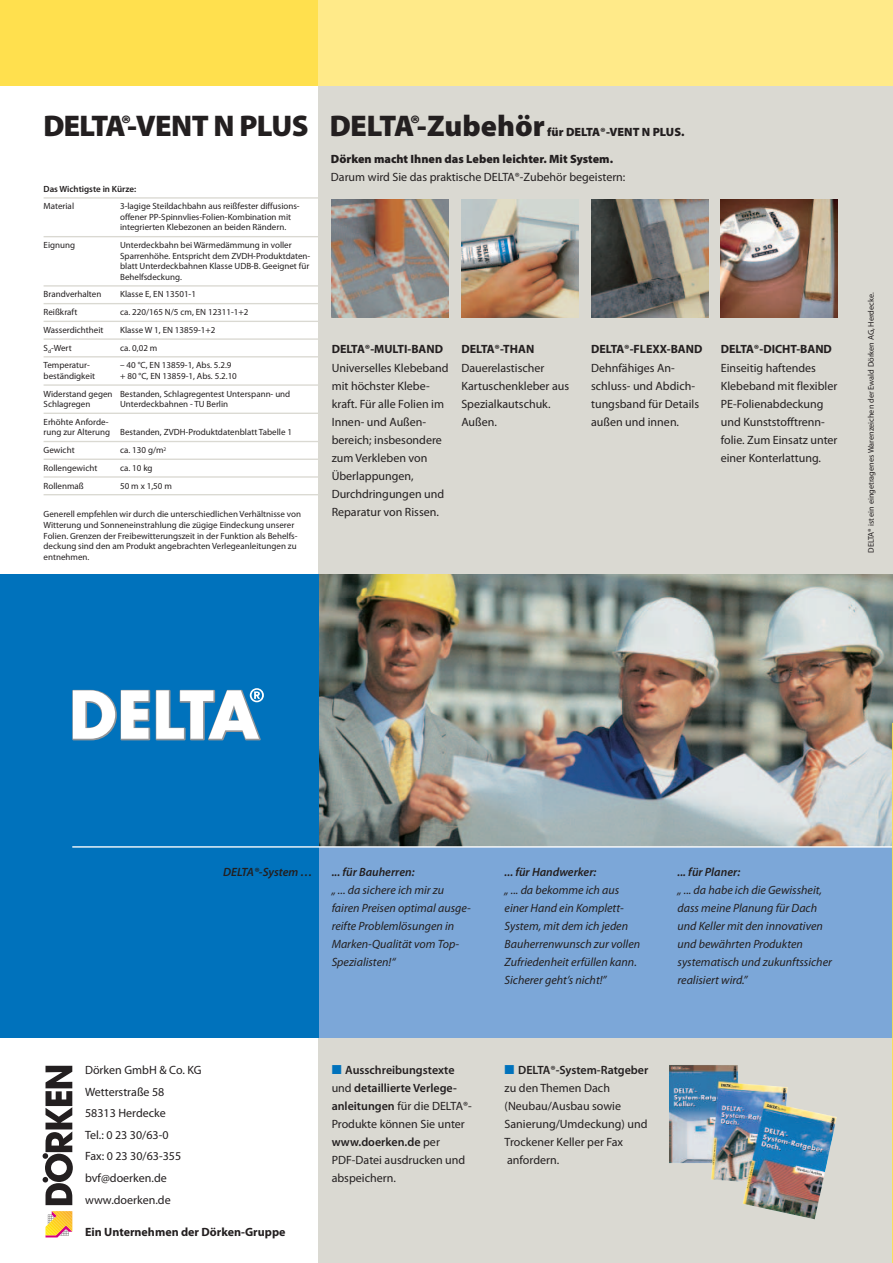
<style>
.page{position:relative;width:893px;height:1263px;background:#fff}
.page>*{position:absolute;margin:0;border:0;box-sizing:border-box;transform-origin:0 0}
.t1{font:900 30px "Delta Myriad Pro";letter-spacing:-.045em;color:#231f20}
.t2{font:12px/18px "Myriad Pro Doerken";color:#231f20}
.t3{font:italic 12px/18px "Myriad Pro Doerken";color:#231f20}
.t4{font:700 12px "Myriad Pro Doerken";color:#231f20}
.t5{font:900 12px "Myriad Pro Doerken";color:#231f20}
.t6{font:italic 600 12px "Myriad Pro Doerken";color:#231f20}
.t7{font:9px/10.5px "Myriad Pro Doerken";color:#231f20}
.t8{font:600 9px "Myriad Pro Doerken";color:#231f20}
.t9{font:8.25px "Myriad Pro Doerken";color:#231f20}
.s1{font-family:"Myriad Pro Doerken"}
.s2{font-weight:600;color:#0072bc}
.s3{font-weight:600}
</style>
<div class="page">
<div style="left:319px;top:0;width:574px;height:1263px;background:#dad9d2"></div>
<div style="left:319px;top:574px;width:574px;height:464px;background:#7ca7d8"></div>
<img style="left:319px;top:574px;width:574px;height:272px">
<div style="left:0;top:574px;width:319px;height:464px;background:#0072bc"></div>
<div style="left:0;top:0;width:319px;height:85px;background:#ffe04e"></div>
<div style="left:319px;top:0;width:574px;height:85px;background:#ffea89"></div>
<hr style="left:72px;top:846px;width:821px;height:1px;background:#fff">
<img style="left:669px;top:1065px;width:168px;height:135px">
<hr style="left:44px;top:197px;width:275px;height:2px;background:#dad9d2">
<hr style="left:44px;top:236px;width:275px;height:1px;background:#dad9d2">
<hr style="left:44px;top:285px;width:275px;height:2px;background:#dad9d2">
<hr style="left:44px;top:303px;width:275px;height:1px;background:#dad9d2">
<hr style="left:44px;top:321px;width:275px;height:1px;background:#dad9d2">
<hr style="left:44px;top:338px;width:275px;height:2px;background:#dad9d2">
<hr style="left:44px;top:356px;width:275px;height:1px;background:#dad9d2">
<hr style="left:44px;top:384px;width:275px;height:2px;background:#dad9d2">
<hr style="left:44px;top:413px;width:275px;height:1px;background:#dad9d2">
<hr style="left:44px;top:441px;width:275px;height:1px;background:#dad9d2">
<hr style="left:44px;top:459px;width:275px;height:1px;background:#dad9d2">
<hr style="left:44px;top:476px;width:275px;height:2px;background:#dad9d2">
<hr style="left:44px;top:494px;width:275px;height:1px;background:#dad9d2">
<svg style="left:72px;top:690px;width:78px;height:50px"></svg>
<svg style="left:156px;top:688px;width:108px;height:52px"></svg>
<svg style="left:43px;top:1066px;width:30px;height:139px"></svg>
<svg style="left:46px;top:1211px;width:26px;height:26px"></svg>
<img style="left:332px;top:200px;width:117px;height:118px">
<img style="left:461px;top:200px;width:117px;height:118px">
<img style="left:591px;top:200px;width:117px;height:118px">
<img style="left:721px;top:200px;width:117px;height:118px">
<h1 class="t1" style="left:44px;top:114px;width:503px">DELTA®-V<span class="s1">ENT N PLUS</span> DELTA®-Z<span class="s1">ubehör</span></h1>
<h2 class="t5" style="left:547px;top:127px;width:139px">für DELTA®-VENT N PLUS.</h2>
<p class="t8" style="left:44px;top:185px;width:94px">Das Wichtigste in Kürze:</p>
<p class="t7" style="left:44px;top:202px;width:32px">Material</p>
<p class="t7" style="left:120px;top:202px;width:181px">3-lagige Steildachbahn aus reißfester diffusions&shy;offener PP-Spinnvlies-Folien-Kombination mit integrierten Klebezonen an beiden Rändern.</p>
<p class="t7" style="left:44px;top:240px;width:33px">Eignung</p>
<p class="t7" style="left:120px;top:240px;width:192px">Unterdeckbahn bei Wärmedämmung in voller Sparrenhöhe. Entspricht dem ZVDH-Produktdaten&shy;blatt Unterdeckbahnen Klasse UDB-B. Geeignet für Behelfsdeckung.</p>
<p class="t7" style="left:44px;top:290px;width:59px">Brandverhalten</p>
<p class="t7" style="left:120px;top:290px;width:77px">Klasse E, EN 13501-1</p>
<p class="t7" style="left:44px;top:307px;width:35px">Reißkraft</p>
<p class="t7" style="left:120px;top:307px;width:130px">ca. 220/165 N/5 cm, EN 12311-1+2</p>
<p class="t7" style="left:44px;top:325px;width:61px">Wasserdichtheit</p>
<p class="t7" style="left:120px;top:325px;width:97px">Klasse W 1, EN 13859-1+2</p>
<p class="t7" style="left:44px;top:343px;width:30px">S<sub>d</sub>-Wert</p>
<p class="t7" style="left:120px;top:343px;width:39px">ca. 0,02 m</p>
<p class="t7" style="left:44px;top:361px;width:48px">Temperatur-</p>
<p class="t7" style="left:120px;top:361px;width:113px">– 40 °C, EN 13859-1, Abs. 5.2.9</p>
<p class="t7" style="left:44px;top:371px;width:53px">beständigkeit</p>
<p class="t7" style="left:44px;top:368px;width:248px;line-height:17.7px;text-indent:77px">+ 80 °C, EN 13859-1, Abs. 5.2.10<br>Widerstand gegen Bestanden, Schlagregentest Unterspann- und</p>
<p class="t7" style="left:44px;top:399px;width:48px">Schlagregen</p>
<p class="t7" style="left:120px;top:399px;width:110px">Unterdeckbahnen - TU Berlin</p>
<p class="t7" style="left:44px;top:417px;width:250px">Erhöhte Anforde-<br>rung zur Alterung Bestanden, ZVDH-Produktdatenblatt Tabelle 1</p>
<p class="t7" style="left:44px;top:445px;width:33px">Gewicht</p>
<p class="t7" style="left:120px;top:445px;width:48px">ca. 130 g/m<sup>2</sup></p>
<p class="t7" style="left:44px;top:463px;width:55px">Rollengewicht</p>
<p class="t7" style="left:120px;top:463px;width:34px">ca. 10 kg</p>
<p class="t7" style="left:44px;top:481px;width:42px">Rollenmaß</p>
<p class="t7" style="left:120px;top:481px;width:53px">50 m x 1,50 m</p>
<p class="t7" style="left:44px;top:510px;width:259px">Generell empfehlen wir durch die unterschiedlichen Verhältnisse von Witterung und Sonneneinstrahlung die zügige Eindeckung unserer Folien. Grenzen der Freibewitterungszeit in der Funktion als Behelfs&shy;deckung sind den am Produkt angebrachten Verlegeanleitungen zu entnehmen.</p>
<h2 class="t5" style="left:331px;top:154px;width:284px">Dörken macht Ihnen das Leben leichter. Mit System.</h2>
<h2 class="t2" style="left:331px;top:169px;width:296px">Darum wird Sie das praktische DELTA®-Zubehör begeistern:</h2>
<h2 class="t4" style="left:332px;top:345px;width:113px">DELTA®-MULTI-BAND</h2>
<h2 class="t2" style="left:332px;top:360px;width:118px">Universelles Klebeband mit höchster Klebe&shy;kraft. Für alle Folien im<br>Innen- und Außen&shy;bereich; insbesondere zum Verkleben von<br>Überlappungen,<br>Durchdringungen und<br>Reparatur von Rissen.</h2>
<h2 class="t4" style="left:461px;top:345px;width:74px">DELTA®-THAN</h2>
<h2 class="t2" style="left:461px;top:360px;width:109px">Dauerelastischer<br>Kartuschenkleber aus<br>Spezialkautschuk.<br>Außen.</h2>
<h2 class="t4" style="left:591px;top:345px;width:113px">DELTA®-FLEXX-BAND</h2>
<h2 class="t2" style="left:591px;top:360px;width:110px">Dehnfähiges An&shy;schluss- und Abdich&shy;tungsband für Details außen und innen.</h2>
<h2 class="t4" style="left:721px;top:345px;width:113px">DELTA®-DICHT-BAND</h2>
<h2 class="t2" style="left:721px;top:360px;width:118px">Einseitig haftendes<br>Klebeband mit flexibler<br>PE-Folienabdeckung und Kunststofftrenn&shy;folie. Zum Einsatz unter einer Konterlattung.</h2>
<p class="t9" style="left:868px;top:553px;width:262px;rotate:-90deg">DELTA® ist ein eingetragenes Warenzeichen der Ewald Dörken AG, Herdecke.</p>
<h2 class="t6" style="left:223px;top:867px;width:91px">DELTA®-System …</h2>
<h2 class="t6" style="left:332px;top:867px;width:84px">... für Bauherren:</h2>
<h2 class="t3" style="left:332px;top:882px;width:141px">„ ... da sichere ich mir zu fairen Preisen optimal ausge&shy;reifte Problemlösungen in<br>Marken-Qualität vom Top-<br>Spezialisten!“</h2>
<h2 class="t2" style="left:85px;top:1060px;width:118px;line-height:21.6px">Dörken GmbH &amp; Co. KG<br>Wetterstraße 58<br>58313 Herdecke<br>Tel.: 0 23 30/63-0<br>Fax: 0 23 30/63-355 bvf@doerken.de www.doerken.de</h2>
<h2 class="t4" style="left:85px;top:1227px;width:202px">Ein Unternehmen der Dörken-Gruppe</h2>
<h2 class="t2" style="left:332px;top:1062px;width:142px"><span class="s2">■</span> <span class="s3">Ausschreibungstexte </span>und <span class="s3">detaillierte Verlege&shy;anleitungen</span> für die DELTA®-<br>Produkte können Sie unter <span class="s3">www.doerken.de</span> per<br>PDF-Datei ausdrucken und abspeichern.</h2>
<h2 class="t6" style="left:505px;top:867px;width:93px">... für Handwerker:</h2>
<h2 class="t3" style="left:505px;top:882px;width:137px">„ ... da bekomme ich aus einer Hand ein Komplett-<br>System, mit dem ich jeden<br>Bauherrenwunsch zur vollen<br>Zufriedenheit erfüllen kann.<br>Sicherer geht’s nicht!”</h2>
<h2 class="t6" style="left:677px;top:867px;width:64px">... für Planer:</h2>
<h2 class="t3" style="left:677px;top:882px;width:156px">„ ... da habe ich die Gewissheit, dass meine Planung für Dach und Keller mit den innovativen und bewährten Produkten systematisch und zukunftssicher realisiert wird.”</h2>
<h2 class="t2" style="left:505px;top:1062px;width:145px"><span class="s2">■</span> <span class="s3">DELTA®-System-Ratgeber </span>zu den Themen Dach (Neubau/Ausbau sowie<br>Sanierung/Umdeckung) und<br>Trockener Keller per Fax anfordern.</h2>
</div>
